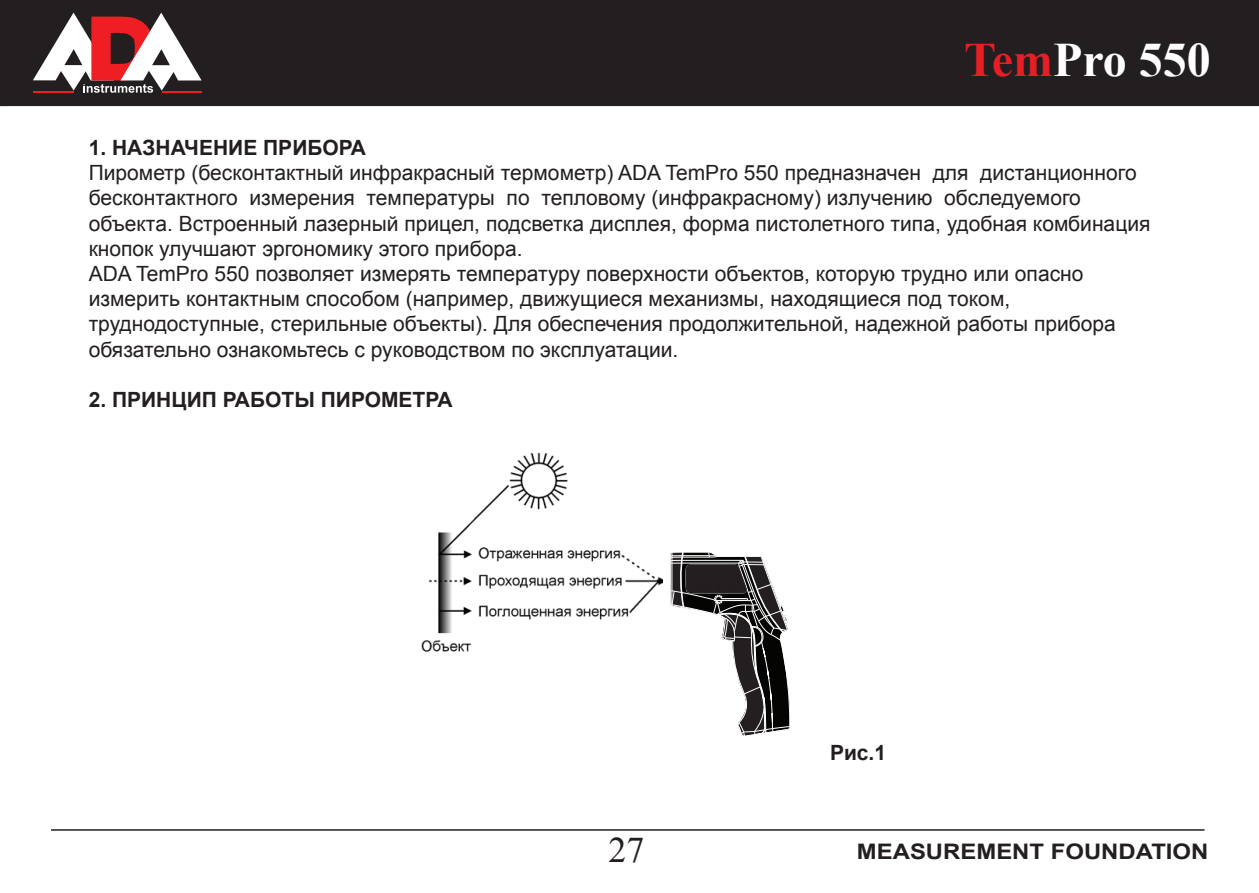
<style>
.page{position:relative;width:1259px;height:893px;background:#fff}
.page>*{position:absolute;margin:0;border:0;box-sizing:border-box;transform-origin:0 0}
.t1{font:700 48px "Times New Roman";color:#fff}
.t2{font:36px "Times New Roman";color:#231f20}
.t3{font:700 21.3px "Arial";color:#231f20;scale:1.12 1}
.t4{font:21px/25.2px "Arial";color:#231f20}
.t5{font:700 21px "Arial";color:#231f20}
.s1{color:#e61e25}
</style>
<div class="page">
<div style="left:7px;top:0;width:1252px;height:106px;background:#231f20"></div>
<svg style="left:33px;top:13px;width:169px;height:80px"></svg>
<hr style="left:33px;top:91px;width:41px;height:1px;background:#ee1e23">
<hr style="left:162px;top:91px;width:40px;height:2px;background:#ee1e23">
<hr style="left:51px;top:829px;width:1153px;height:2px;background:#231f20">
<img style="left:421px;top:453px;width:242px;height:199px">
<svg style="left:670px;top:552px;width:120px;height:184px"></svg>
<svg style="left:0;top:0;width:7px;height:106px"></svg>
<h1 class="t1" style="left:964px;top:27px;width:248px"><span class="s1">Tem</span>Pro 550</h1>
<p class="t5" style="left:89px;top:134px;width:279px">1. НАЗНАЧЕНИЕ ПРИБОРА</p>
<p class="t4" style="left:89px;top:160px;width:1063px">Пирометр (бесконтактный инфракрасный термометр) ADA TemPro 550 предназначен для дистанционного бесконтактного измерения температуры по тепловому (инфракрасному) излучению обследуемого объекта. Встроенный лазерный прицел, подсветка дисплея, форма пистолетного типа, удобная комбинация кнопок улучшают эргономику этого прибора.<br>ADA TemPro 550 позволяет измерять температуру поверхности объектов, которую трудно или опасно измерить контактным способом (например, движущиеся механизмы, находящиеся под током, труднодоступные, стерильные объекты). Для обеспечения продолжительной, надежной работы прибора обязательно ознакомьтесь с руководством по эксплуатации.</p>
<p class="t5" style="left:89px;top:386px;width:365px">2. ПРИНЦИП РАБОТЫ ПИРОМЕТРА</p>
<p class="t5" style="left:830px;top:739px;width:58px">Рис.1</p>
<h2 class="t2" style="left:608px;top:825px;width:37px">27</h2>
<p class="t3" style="left:857px;top:838px;width:315px">MEASUREMENT FOUNDATION</p>
</div>
